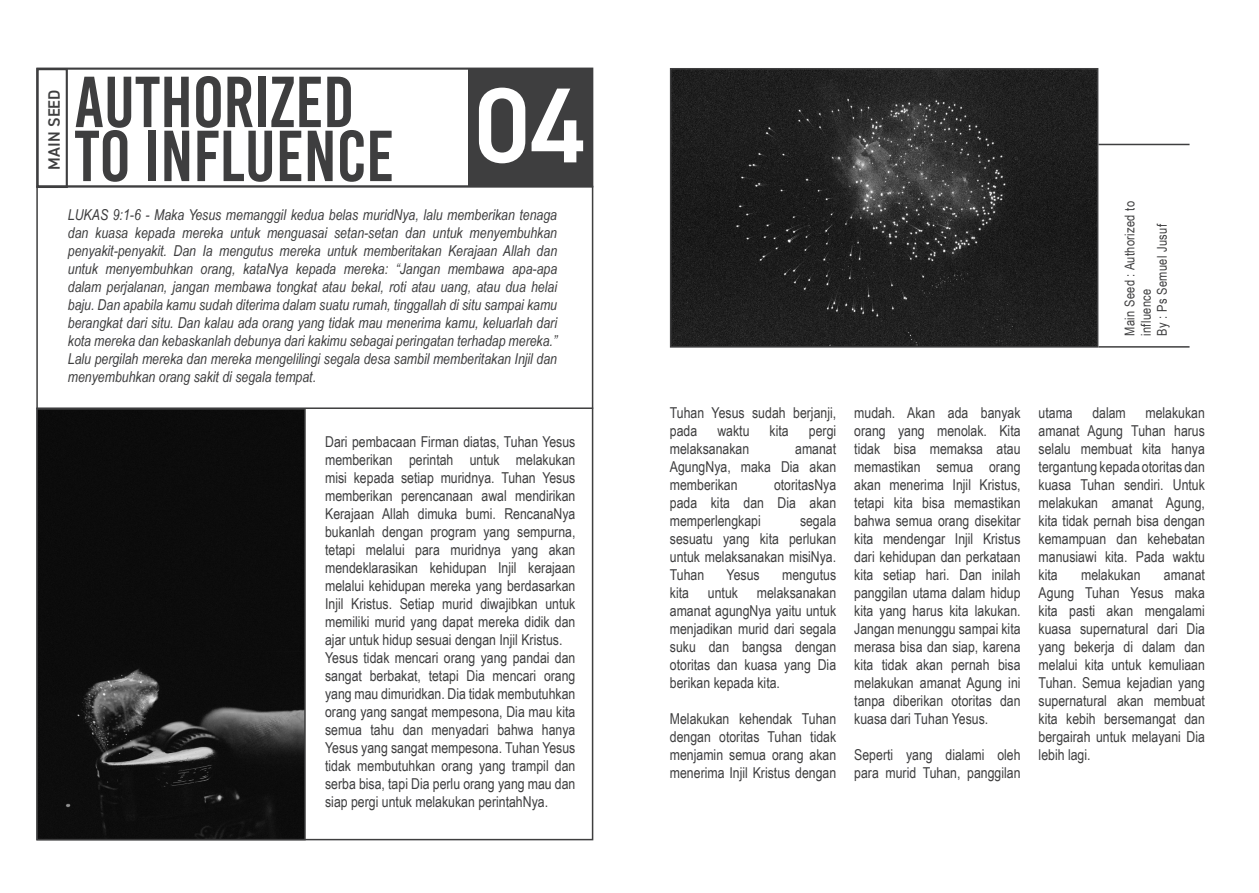
<style>
.page{position:relative;width:1259px;height:893px;background:#fff}
.page>*{position:absolute;margin:0;border:0;box-sizing:border-box;transform-origin:0 0}
.number_simple{font:600 106.95px "DIN2014";color:#fff}
.t1{font:72px "Bebas Kai";color:#3e3e3f}
.number_simple-2{font:600 16.5px "DIN2014";letter-spacing:.01em;color:#3e3e3f}
.text{font:15px/18px "Arial Narrow";color:#3e3e3f;text-align:justify}
.text-2{font:italic 15px/18px "Arial Narrow";color:#3e3e3f;text-align:justify}
.number_simple-3{font:13.5px/16.2px "Arial Narrow";letter-spacing:.025em;color:#3e3e3f}
</style>
<div class="page">
<div style="left:36px;top:68px;width:557px;height:119px;border:2px solid #3e3e3f"></div>
<div style="left:36px;top:68px;width:32px;height:120px;border:2px solid #3e3e3f"></div>
<img style="left:673px;top:71px;width:422px;height:274px">
<div style="left:670px;top:68px;width:428px;height:280px;border:2px solid #3e3e3f"></div>
<img style="left:39px;top:411px;width:264px;height:426px">
<div style="left:36px;top:408px;width:270px;height:432px;border:2px solid #3e3e3f"></div>
<div style="left:468px;top:68px;width:124px;height:118px;background:#3e3e3f"></div>
<hr style="left:36px;top:407px;width:557px;height:2px;background:#3e3e3f">
<hr style="left:1098px;top:346px;width:91px;height:2px;background:#3e3e3f">
<hr style="left:1098px;top:144px;width:91px;height:1px;background:#3e3e3f">
<p class="number_simple-2" style="left:43px;top:170px;width:82px;rotate:-90deg">MAIN SEED</p>
<p class="t1" style="left:74px;top:64px;width:281px">AUTHORIZED</p>
<p class="t1" style="left:74px;top:118px;width:321px">TO INFLUENCE</p>
<p class="number_simple" style="left:474px;top:55px;width:113px">04</p>
<p class="text-2" style="left:68px;top:205px;width:491px">LUKAS 9:1-6 - Maka Yesus memanggil kedua belas muridNya, lalu memberikan tenaga dan kuasa kepada mereka untuk menguasai setan-setan dan untuk menyembuhkan penyakit-penyakit. Dan Ia mengutus mereka untuk memberitakan Kerajaan Allah dan untuk menyembuhkan orang, kataNya kepada mereka: “Jangan membawa apa-apa dalam perjalanan, jangan membawa tongkat atau bekal, roti atau uang, atau dua helai baju. Dan apabila kamu sudah diterima dalam suatu rumah, tinggallah di situ sampai kamu berangkat dari situ. Dan kalau ada orang yang tidak mau menerima kamu, keluarlah dari kota mereka dan kebaskanlah debunya dari kakimu sebagai peringatan terhadap mereka.” Lalu pergilah mereka dan mereka mengelilingi segala desa sambil memberitakan Injil dan menyembuhkan orang sakit di segala tempat.</p>
<p class="text" style="left:325px;top:432px;width:252px">Dari pembacaan Firman diatas, Tuhan Yesus memberikan perintah untuk melakukan misi kepada setiap muridnya. Tuhan Yesus memberikan perencanaan awal mendirikan Kerajaan Allah dimuka bumi. RencanaNya bukanlah dengan program yang sempurna, tetapi melalui para muridnya yang akan mendeklarasikan kehidupan Injil kerajaan melalui kehidupan mereka yang berdasarkan Injil Kristus. Setiap murid diwajibkan untuk memiliki murid yang dapat mereka didik dan ajar untuk hidup sesuai dengan Injil Kristus.</p>
<p class="text" style="left:325px;top:648px;width:252px">Yesus tidak mencari orang yang pandai dan sangat berbakat, tetapi Dia mencari orang yang mau dimuridkan. Dia tidak membutuhkan orang yang sangat mempesona, Dia mau kita semua tahu dan menyadari bahwa hanya Yesus yang sangat mempesona. Tuhan Yesus tidak membutuhkan orang yang trampil dan serba bisa, tapi Dia perlu orang yang mau dan siap pergi untuk melakukan perintahNya.</p>
<p class="number_simple-3" style="left:1121px;top:336px;width:136px;rotate:-90deg">Main Seed : Authorized to influence</p>
<p class="number_simple-3" style="left:1153px;top:336px;width:114px;rotate:-90deg">By : Ps Semuel Jusuf</p>
<p class="text" style="left:670px;top:404px;width:168px">Tuhan Yesus sudah berjanji, pada</p>
<p class="text" style="left:717px;top:422px;width:34px">waktu</p>
<p class="text" style="left:769px;top:422px;width:21px">kita</p>
<p class="text" style="left:809px;top:422px;width:29px">pergi</p>
<p class="text" style="left:670px;top:440px;width:81px">melaksanakan</p>
<p class="text" style="left:670px;top:440px;width:168px;text-indent:125px">amanat AgungNya, maka Dia akan memberikan</p>
<p class="text" style="left:670px;top:476px;width:168px;text-indent:104px">otoritasNya pada kita dan Dia akan memperlengkapi</p>
<p class="text" style="left:670px;top:512px;width:168px;text-indent:130px">segala sesuatu yang kita perlukan untuk melaksanakan misiNya.<br>Tuhan</p>
<p class="text" style="left:726px;top:566px;width:35px">Yesus</p>
<p class="text" style="left:782px;top:566px;width:56px">mengutus</p>
<p class="text" style="left:670px;top:584px;width:168px;text-indent:87px">melaksanakan amanat agungNya yaitu untuk menjadikan murid dari segala suku dan bangsa dengan otoritas dan kuasa yang Dia berikan kepada kita.</p>
<p class="text" style="left:670px;top:710px;width:168px">Melakukan kehendak Tuhan dengan otoritas Tuhan tidak menjamin semua orang akan menerima Injil Kristus dengan</p>
<p class="text" style="left:670px;top:584px;width:21px">kita</p>
<p class="text" style="left:708px;top:584px;width:32px">untuk</p>
<p class="text" style="left:854px;top:404px;width:168px">mudah. Akan ada banyak orang yang menolak. Kita tidak bisa memaksa atau memastikan semua orang akan menerima Injil Kristus, tetapi kita bisa memastikan bahwa semua orang disekitar kita mendengar Injil Kristus dari kehidupan dan perkataan kita setiap hari. Dan inilah panggilan utama dalam hidup kita yang harus kita lakukan.<br>Jangan menunggu sampai kita merasa bisa dan siap, karena kita tidak akan pernah bisa melakukan amanat Agung ini tanpa diberikan otoritas dan kuasa dari Tuhan Yesus.</p>
<p class="text" style="left:854px;top:746px;width:168px">Seperti yang dialami oleh para murid Tuhan, panggilan</p>
<p class="text" style="left:1038px;top:404px;width:168px;text-indent:107px">melakukan amanat Agung Tuhan harus selalu membuat kita hanya tergantung kepada otoritas dan kuasa Tuhan sendiri. Untuk melakukan amanat Agung, kita tidak pernah bisa dengan kemampuan dan kehebatan manusiawi kita. Pada waktu kita</p>
<p class="text" style="left:1038px;top:404px;width:36px">utama</p>
<p class="text" style="left:1092px;top:404px;width:35px">dalam</p>
<p class="text" style="left:1081px;top:566px;width:61px">melakukan</p>
<p class="text" style="left:1038px;top:566px;width:168px;text-indent:125px">amanat Agung Tuhan Yesus maka kita pasti akan mengalami kuasa supernatural dari Dia yang bekerja di dalam dan melalui kita untuk kemuliaan Tuhan. Semua kejadian yang supernatural akan membuat kita kebih bersemangat dan bergairah untuk melayani Dia lebih lagi.</p>
</div>
